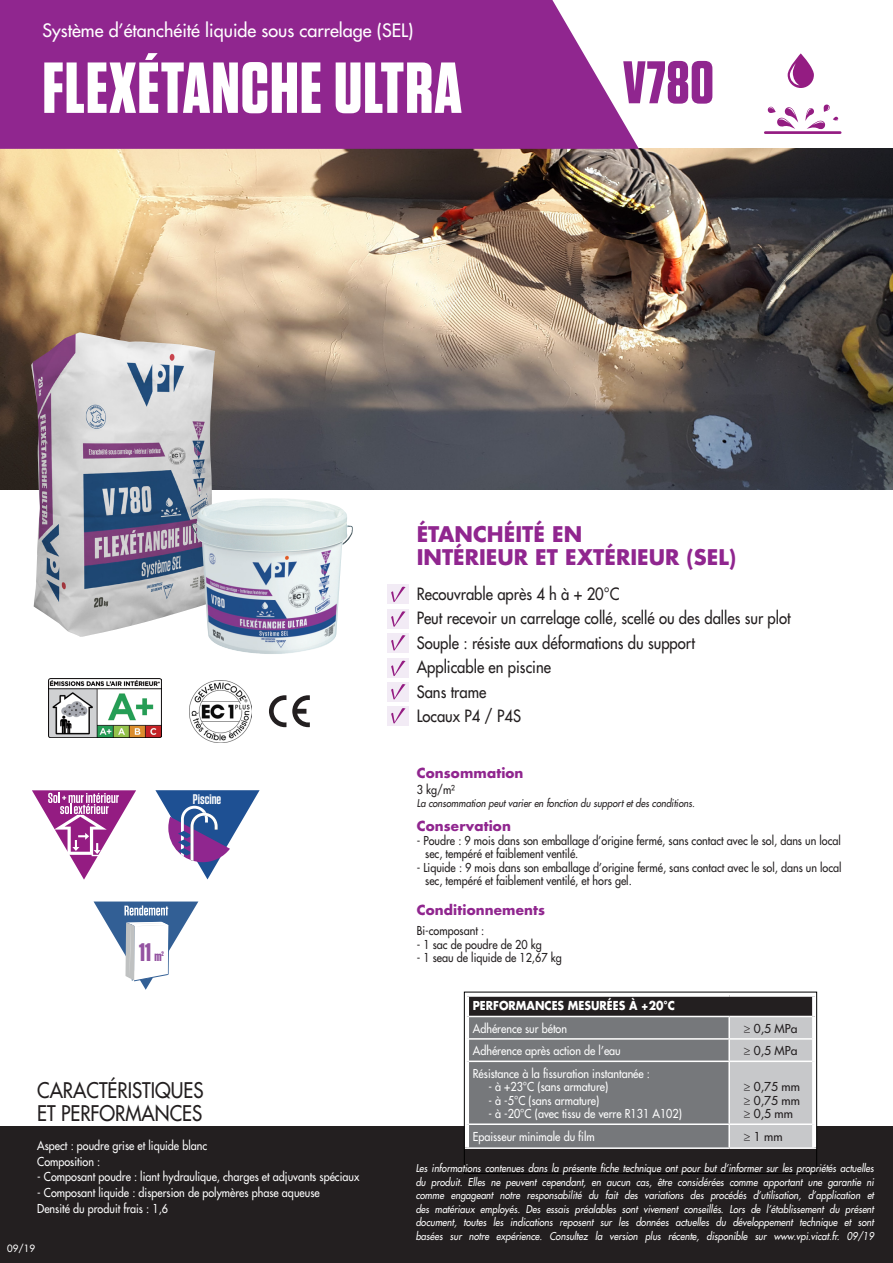
<style>
.page{position:relative;width:893px;height:1263px;background:#fff}
.page>*{position:absolute;margin:0;border:0;box-sizing:border-box;transform-origin:0 0}
.Nom{font:700 72px "Tungsten";letter-spacing:.015em;color:#fff}
.Nom-2{font:700 60px "Tungsten";color:#90268f}
.t1{font:700 25.35px "Tungsten";color:#9453a1}
.Argument_principal_e{font:700 21px "Futura";color:#90268f}
.TItre_Caratèristique{font:21px/22.5px "Futura";color:#231f20;scale:.9 1}
.gamme_ht_gauche{font:18px "Futura";color:#fff}
.Argumentaire{font:16.5px "Futura";color:#231f20;scale:.9 1}
.t2{font:600 13.95px "Tungsten";color:#fff}
.Entete-texte{font:700 13.5px "Futura";letter-spacing:.01em;color:#90268f}
.texte{font:700 13.5px "Futura";letter-spacing:.01em;color:#90268f}
.texte-2{font:12px/13.5px "Futura";color:#231f20;scale:.9 1}
.CP-textes{font:12px "Futura";color:#fff;scale:.9 1}
.texte-3{font:12px "Futura";color:#fff;scale:.9 1}
.Argumentaire-2{font:12px "Futura";color:#231f20;scale:.9 1}
.texte-4{font:12px "Futura";color:#231f20}
.texte-5{font:700 12px "Futura";color:#fff;scale:.9 1}
.texte-6{font:italic 10.5px/13.5px "Futura";color:#fff;text-align:justify;scale:.9 1}
.texte-7{font:italic 10.5px "Futura";color:#231f20;scale:.9 1}
.Folio_découpage_Carr{font:9.75px "Futura";color:#fff}
.s1{font-size:13.05px}
</style>
<div class="page">
<div style="left:0;top:1127px;width:893px;height:136px;background:#231f20"></div>
<img style="left:0;top:149px;width:893px;height:340px">
<svg style="left:0;top:0;width:639px;height:149px;background:#973496"></svg>
<svg style="left:155px;top:790px;width:105px;height:89px"></svg>
<div style="left:467px;top:994px;width:347px;height:22px;background:#231f20"></div>
<svg style="left:469px;top:1017px;width:343px;height:130px;background:#898b8e"></svg>
<div style="left:464px;top:992px;width:265px;height:5px;background:#fff"></div>
<div style="left:464px;top:997px;width:5px;height:19px;background:#fff"></div>
<div style="left:729px;top:992px;width:88px;height:5px;background:#fff"></div>
<div style="left:812px;top:997px;width:5px;height:19px;background:#fff"></div>
<div style="left:464px;top:1124px;width:5px;height:23px;background:#fff"></div>
<div style="left:812px;top:1124px;width:5px;height:23px;background:#fff"></div>
<hr style="left:728px;top:1017px;width:2px;height:21px;background:#fff">
<hr style="left:469px;top:1038px;width:260px;height:2px;background:#fff">
<hr style="left:729px;top:1038px;width:83px;height:2px;background:#fff">
<hr style="left:728px;top:1040px;width:2px;height:20px;background:#fff">
<hr style="left:469px;top:1060px;width:260px;height:2px;background:#fff">
<hr style="left:729px;top:1060px;width:83px;height:2px;background:#fff">
<hr style="left:728px;top:1062px;width:2px;height:61px;background:#fff">
<hr style="left:469px;top:1123px;width:260px;height:2px;background:#fff">
<hr style="left:729px;top:1123px;width:83px;height:2px;background:#fff">
<hr style="left:728px;top:1125px;width:2px;height:22px;background:#fff">
<hr style="left:464px;top:1147px;width:265px;height:2px;background:#fff">
<hr style="left:729px;top:1147px;width:88px;height:2px;background:#fff">
<div style="left:464px;top:992px;width:353px;height:181px;border:1px solid #000"></div>
<svg style="left:32px;top:790px;width:104px;height:90px"></svg>
<div style="left:387px;top:584px;width:22px;height:20px;background:#f2ebf5"></div>
<svg style="left:391px;top:587px;width:15px;height:15px"></svg>
<div style="left:387px;top:609px;width:22px;height:20px;background:#f2ebf5"></div>
<svg style="left:391px;top:611px;width:15px;height:16px"></svg>
<div style="left:387px;top:633px;width:22px;height:20px;background:#f2ebf5"></div>
<svg style="left:391px;top:635px;width:15px;height:16px"></svg>
<div style="left:387px;top:658px;width:22px;height:20px;background:#f2ebf5"></div>
<svg style="left:391px;top:661px;width:15px;height:15px"></svg>
<div style="left:387px;top:682px;width:22px;height:20px;background:#f2ebf5"></div>
<svg style="left:391px;top:684px;width:15px;height:16px"></svg>
<div style="left:387px;top:706px;width:22px;height:20px;background:#f2ebf5"></div>
<svg style="left:391px;top:708px;width:15px;height:16px"></svg>
<svg style="left:788px;top:53px;width:26px;height:35px"></svg>
<svg style="left:767px;top:106px;width:31px;height:23px"></svg>
<svg style="left:805px;top:104px;width:33px;height:25px"></svg>
<hr style="left:765px;top:131px;width:75px;height:3px;background:#941c82">
<img style="left:189px;top:680px;width:62px;height:62px">
<img style="left:49px;top:679px;width:112px;height:58px">
<svg style="left:94px;top:901px;width:104px;height:89px"></svg>
<img style="left:31px;top:332px;width:184px;height:305px">
<img style="left:190px;top:498px;width:163px;height:156px">
<svg style="left:269px;top:695px;width:17px;height:32px"></svg>
<svg style="left:292px;top:695px;width:18px;height:32px"></svg>
<p class="gamme_ht_gauche" style="left:43px;top:19px;width:372px">Système d’étanchéité liquide sous carrelage (SEL)</p>
<p class="Nom" style="left:43px;top:49px;width:421px">FLEXÉTANCHE ULTRA</p>
<p class="Nom-2" style="left:623px;top:50px;width:92px">V780</p>
<p class="Argument_principal_e" style="left:417px;top:520px;width:167px">ÉTANCHÉITÉ EN</p>
<p class="Argument_principal_e" style="left:417px;top:543px;width:321px">INTÉRIEUR ET EXTÉRIEUR (SEL)</p>
<h3 class="t2" style="left:193px;top:792px;width:30px">Piscine</h3>
<h3 class="t1" style="left:139px;top:938px;width:26px">11 <span class="s1">m</span><sup>2</sup></h3>
<p class="TItre_Caratèristique" style="left:37px;top:1079px;width:186px">CARACTÉRISTIQUES<br>ET PERFORMANCES</p>
<p class="CP-textes" style="left:37px;top:1138px;width:190px">Aspect : poudre grise et liquide blanc</p>
<p class="CP-textes" style="left:37px;top:1154px;width:72px">Composition :</p>
<p class="CP-textes" style="left:37px;top:1169px;width:359px">- Composant poudre : liant hydraulique, charges et adjuvants spéciaux</p>
<p class="CP-textes" style="left:37px;top:1185px;width:315px">- Composant liquide : dispersion de polymères phase aqueuse</p>
<p class="CP-textes" style="left:37px;top:1201px;width:147px">Densité du produit frais : 1,6</p>
<p class="Folio_découpage_Carr" style="left:7px;top:1243px;width:29px">09/19</p>
<p class="Argumentaire" style="left:417px;top:584px;width:227px">Recouvrable après 4 h à + 20°C</p>
<p class="Argumentaire" style="left:417px;top:608px;width:417px">Peut recevoir un carrelage collé, scellé ou des dalles sur plot</p>
<p class="Argumentaire" style="left:417px;top:632px;width:311px">Souple : résiste aux déformations du support</p>
<p class="Argumentaire" style="left:417px;top:657px;width:151px">Applicable en piscine</p>
<p class="Argumentaire" style="left:417px;top:681px;width:79px">Sans trame</p>
<p class="Argumentaire" style="left:417px;top:706px;width:117px">Locaux P4 / P4S</p>
<p class="Entete-texte" style="left:417px;top:764px;width:108px">Consommation</p>
<p class="texte-2" style="left:417px;top:783px;width:44px">3 kg/m²</p>
<p class="texte-7" style="left:417px;top:797px;width:310px">La consommation peut varier en fonction du support et des conditions.</p>
<p class="texte" style="left:417px;top:817px;width:96px">Conservation</p>
<p class="texte-2" style="left:425px;top:834px;width:463px;text-indent:-9px">- Poudre : 9 mois dans son emballage d’origine fermé, sans contact avec le sol, dans un local sec, tempéré et faiblement ventilé.</p>
<p class="texte-2" style="left:425px;top:861px;width:464px;text-indent:-9px">- Liquide : 9 mois dans son emballage d’origine fermé, sans contact avec le sol, dans un local sec, tempéré et faiblement ventilé, et hors gel.</p>
<p class="Entete-texte" style="left:417px;top:901px;width:130px">Conditionnements</p>
<p class="Argumentaire-2" style="left:417px;top:923px;width:76px">Bi-composant :</p>
<p class="Argumentaire-2" style="left:417px;top:937px;width:140px">- 1 sac de poudre de 20 kg</p>
<p class="Argumentaire-2" style="left:417px;top:950px;width:163px">- 1 seau de liquide de 12,67 kg</p>
<p class="texte-5" style="left:473px;top:998px;width:226px">PERFORMANCES MESURÉES À +20°C</p>
<p class="texte-3" style="left:473px;top:1021px;width:106px">Adhérence sur béton</p>
<p class="texte-4" style="left:744px;top:1021px;width:55px">≥ 0,5 MPa</p>
<p class="texte-3" style="left:473px;top:1043px;width:166px">Adhérence après action de l’eau</p>
<p class="texte-4" style="left:744px;top:1043px;width:55px">≥ 0,5 MPa</p>
<p class="texte-3" style="left:473px;top:1066px;width:199px">Résistance à la fissuration instantanée :</p>
<p class="texte-3" style="left:488px;top:1079px;width:135px">- à +23°C (sans armature)</p>
<p class="texte-3" style="left:488px;top:1093px;width:125px">- à -5°C (sans armature)</p>
<p class="texte-3" style="left:488px;top:1106px;width:217px">- à -20°C (avec tissu de verre R131 A102)</p>
<p class="texte-4" style="left:744px;top:1079px;width:58px">≥ 0,75 mm</p>
<p class="texte-4" style="left:744px;top:1093px;width:58px">≥ 0,75 mm</p>
<p class="texte-4" style="left:744px;top:1106px;width:51px">≥ 0,5 mm</p>
<p class="texte-3" style="left:473px;top:1129px;width:137px">Epaisseur minimale du film</p>
<p class="texte-4" style="left:744px;top:1129px;width:40px">≥ 1 mm</p>
<p class="texte-6" style="left:416px;top:1161px;width:511px">Les informations contenues dans la présente fiche technique ont pour but d’informer sur les propriétés actuelles du produit. Elles ne peuvent cependant, en aucun cas, être considérées comme apportant une garantie ni comme engageant notre responsabilité du fait des variations des procédés d’utilisation, d’application et des matériaux employés. Des essais préalables sont vivement conseillés. Lors de l’établissement du présent document, toutes les indications reposent sur les données actuelles du développement technique et sont basées sur notre expérience. Consultez la version plus récente, disponible sur www.vpi.vicat.fr. 09/19</p>
</div>
